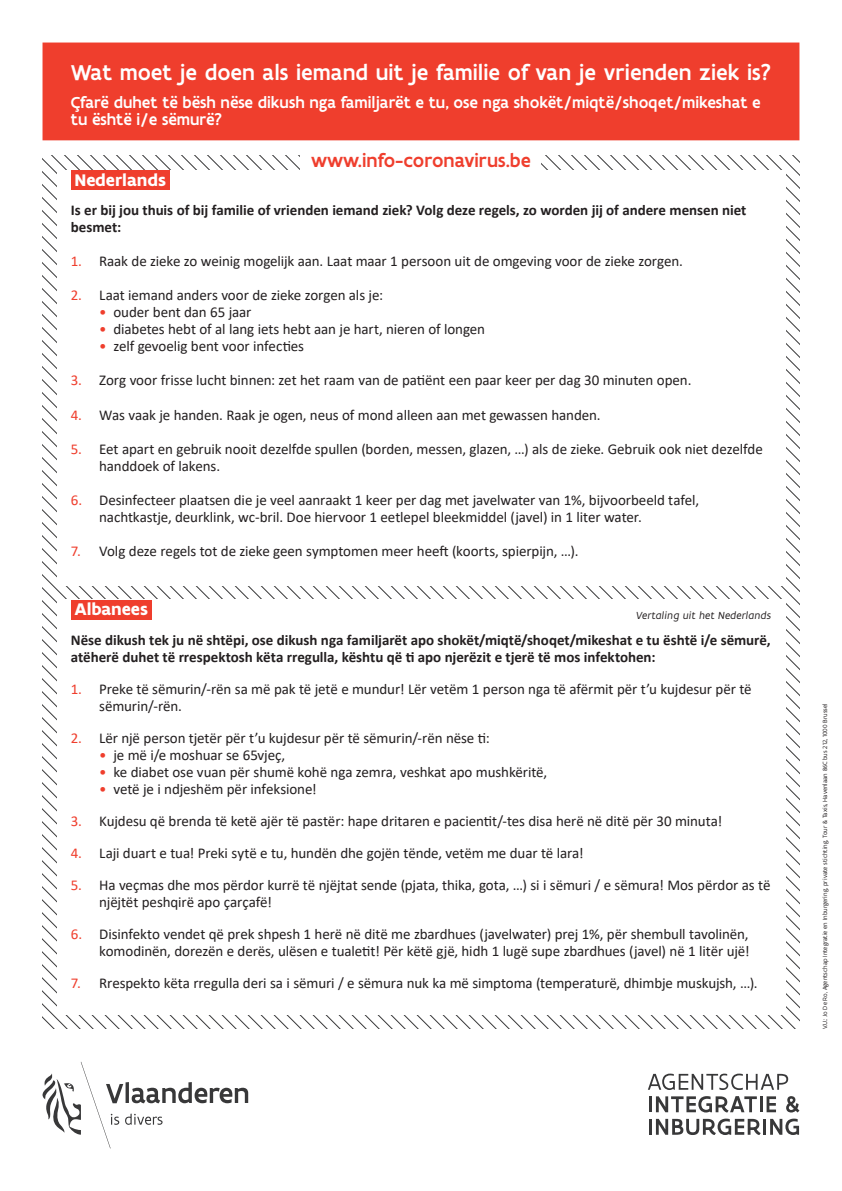
<style>
.page{position:relative;width:842px;height:1191px;background:#fff}
.page>*{position:absolute;margin:0;border:0;box-sizing:border-box;transform-origin:0 0}
.t1{font:500 23px "Flanders Art Sans";color:#fff}
.t2{font:500 20px "Flanders Art Sans";color:#ef3e2d}
.t3{font:700 18px "Flanders Art Sans";color:#fff}
.t4{font:500 17px/17px "Flanders Art Sans";color:#fff}
.t5{font:15px/17px "Calibri";letter-spacing:-.01em;color:#231f20}
.t6{font:700 15px/17px "Calibri";letter-spacing:-.005em;color:#231f20}
.t7{font:italic 11px "Flanders Art Sans";letter-spacing:.01em;color:#231f20}
.t8{font:6.5px "Flanders Art Sans";color:#231f20}
.s1{color:#ef3e2d}
</style>
<div class="page">
<svg style="left:43px;top:983px;width:756px;height:46px"></svg>
<div style="left:57px;top:600px;width:728px;height:415px;background:#fff"></div>
<div style="left:43px;top:43px;width:756px;height:97px;background:#ef3e2d"></div>
<svg style="left:42px;top:1062px;width:206px;height:86px"></svg>
<svg style="left:648px;top:1073px;width:140px;height:17px"></svg>
<hr style="left:649px;top:1096px;width:3px;height:16px;background:#383839">
<svg style="left:656px;top:1096px;width:120px;height:16px"></svg>
<svg style="left:786px;top:1096px;width:13px;height:16px"></svg>
<hr style="left:649px;top:1118px;width:3px;height:16px;background:#383839">
<svg style="left:656px;top:1118px;width:105px;height:17px"></svg>
<hr style="left:763px;top:1118px;width:3px;height:16px;background:#383839">
<svg style="left:770px;top:1118px;width:29px;height:17px"></svg>
<div style="left:71px;top:170px;width:99px;height:20px;background:#ef3e2d"></div>
<div style="left:71px;top:600px;width:80px;height:19px;background:#ef3e2d"></div>
<p class="t1" style="left:71px;top:58px;width:702px">Wat moet je doen als iemand uit je familie of van je vrienden ziek is?</p>
<p class="t4" style="left:71px;top:93px;width:691px">Çfarë duhet të bësh nëse dikush nga familjarët e tu, ose nga shokët/miqtë/shoqet/mikeshat e tu është i/e sëmurë?</p>
<p class="t3" style="left:74px;top:168px;width:93px">Nederlands</p>
<p class="t2" style="left:311px;top:148px;width:221px">www.info-coronavirus.be</p>
<p class="t6" style="left:71px;top:202px;width:677px">Is er bij jou thuis of bij familie of vrienden iemand ziek? Volg deze regels, zo worden jij of andere mensen niet besmet:</p>
<p class="t5" style="left:71px;top:252px;width:614px"><span class="s1">1.</span> Raak de zieke zo weinig mogelijk aan. Laat maar 1 persoon uit de omgeving voor de zieke zorgen.</p>
<p class="t5" style="left:71px;top:286px;width:314px"><span class="s1">2.</span> Laat iemand anders voor de zieke zorgen als je:</p>
<p class="t5" style="left:99px;top:303px;width:154px"><span class="s1">•</span> ouder bent dan 65 jaar</p>
<p class="t5" style="left:99px;top:320px;width:387px"><span class="s1">•</span> diabetes hebt of al lang iets hebt aan je hart, nieren of longen</p>
<p class="t5" style="left:99px;top:337px;width:206px"><span class="s1">•</span> zelf gevoelig bent voor infecties</p>
<p class="t5" style="left:71px;top:371px;width:622px"><span class="s1">3.</span> Zorg voor frisse lucht binnen: zet het raam van de patiënt een paar keer per dag 30 minuten open.</p>
<p class="t5" style="left:71px;top:405px;width:531px"><span class="s1">4.</span> Was vaak je handen. Raak je ogen, neus of mond alleen aan met gewassen handen.</p>
<p class="t5" style="left:99px;top:439px;width:665px;text-indent:-28px"><span class="s1">5.</span> Eet apart en gebruik nooit dezelfde spullen (borden, messen, glazen, …) als de zieke. Gebruik ook niet dezelfde handdoek of lakens.</p>
<p class="t5" style="left:71px;top:490px;width:630px"><span class="s1">6.</span> Desinfecteer plaatsen die je veel aanraakt 1 keer per dag met javelwater van 1%, bijvoorbeeld tafel,</p>
<p class="t5" style="left:99px;top:507px;width:544px">nachtkastje, deurklink, wc-bril. Doe hiervoor 1 eetlepel bleekmiddel (javel) in 1 liter water.</p>
<p class="t5" style="left:71px;top:541px;width:509px"><span class="s1">7.</span> Volg deze regels tot de zieke geen symptomen meer heeft (koorts, spierpijn, …).</p>
<p class="t3" style="left:74px;top:598px;width:75px">Albanees</p>
<p class="t7" style="left:636px;top:609px;width:136px">Vertaling uit het Nederlands</p>
<p class="t6" style="left:71px;top:631px;width:701px">Nëse dikush tek ju në shtëpi, ose dikush nga familjarët apo shokët/miqtë/shoqet/mikeshat e tu është i/e sëmurë, atëherë duhet të rrespektosh këta rregulla, kështu që ti apo njerëzit e tjerë të mos infektohen:</p>
<p class="t5" style="left:99px;top:680px;width:654px;text-indent:-28px"><span class="s1">1.</span> Preke të sëmurin/-rën sa më pak të jetë e mundur! Lër vetëm 1 person nga të afërmit për t’u kujdesur për të sëmurin/-rën.</p>
<p class="t5" style="left:71px;top:729px;width:420px"><span class="s1">2.</span> Lër një person tjetër për t’u kujdesur për të sëmurin/-rën nëse ti:</p>
<p class="t5" style="left:99px;top:746px;width:187px"><span class="s1">•</span> je më i/e moshuar se 65vjeç,</p>
<p class="t5" style="left:99px;top:763px;width:449px"><span class="s1">•</span> ke diabet ose vuan për shumë kohë nga zemra, veshkat apo mushkëritë,</p>
<p class="t5" style="left:99px;top:780px;width:219px"><span class="s1">•</span> vetë je i ndjeshëm për infeksione!</p>
<p class="t5" style="left:71px;top:812px;width:653px"><span class="s1">3.</span> Kujdesu që brenda të ketë ajër të pastër: hape dritaren e pacientit/-tes disa herë në ditë për 30 minuta!</p>
<p class="t5" style="left:71px;top:844px;width:514px"><span class="s1">4.</span> Laji duart e tua! Preki sytë e tu, hundën dhe gojën tënde, vetëm me duar të lara!</p>
<p class="t5" style="left:99px;top:876px;width:673px;text-indent:-28px"><span class="s1">5.</span> Ha veçmas dhe mos përdor kurrë të njëjtat sende (pjata, thika, gota, …) si i sëmuri / e sëmura! Mos përdor as të njëjtët peshqirë apo çarçafë!</p>
<p class="t5" style="left:71px;top:925px;width:680px;text-align:right"><span class="s1">6.</span> Disinfekto vendet që prek shpesh 1 herë në ditë me zbardhues (javelwater) prej 1%, për shembull tavolinën, komodinën, dorezën e derës, ulësen e tualetit! Për këtë gjë, hidh 1 lugë supe zbardhues (javel) në 1 litër ujë!</p>
<p class="t5" style="left:71px;top:974px;width:688px"><span class="s1">7.</span> Rrespekto këta rregulla deri sa i sëmuri / e sëmura nuk ka më simptoma (temperaturë, dhimbje muskujsh, …).</p>
<p class="t8" style="left:821px;top:1029px;width:327px;rotate:-90deg">V.U.: Jo De Ro, Agentschap Integratie en Inburgering, private stichting, Tour &amp; Taxis, Havenlaan 86C bus 212, 1000 Brussel</p>
</div>
